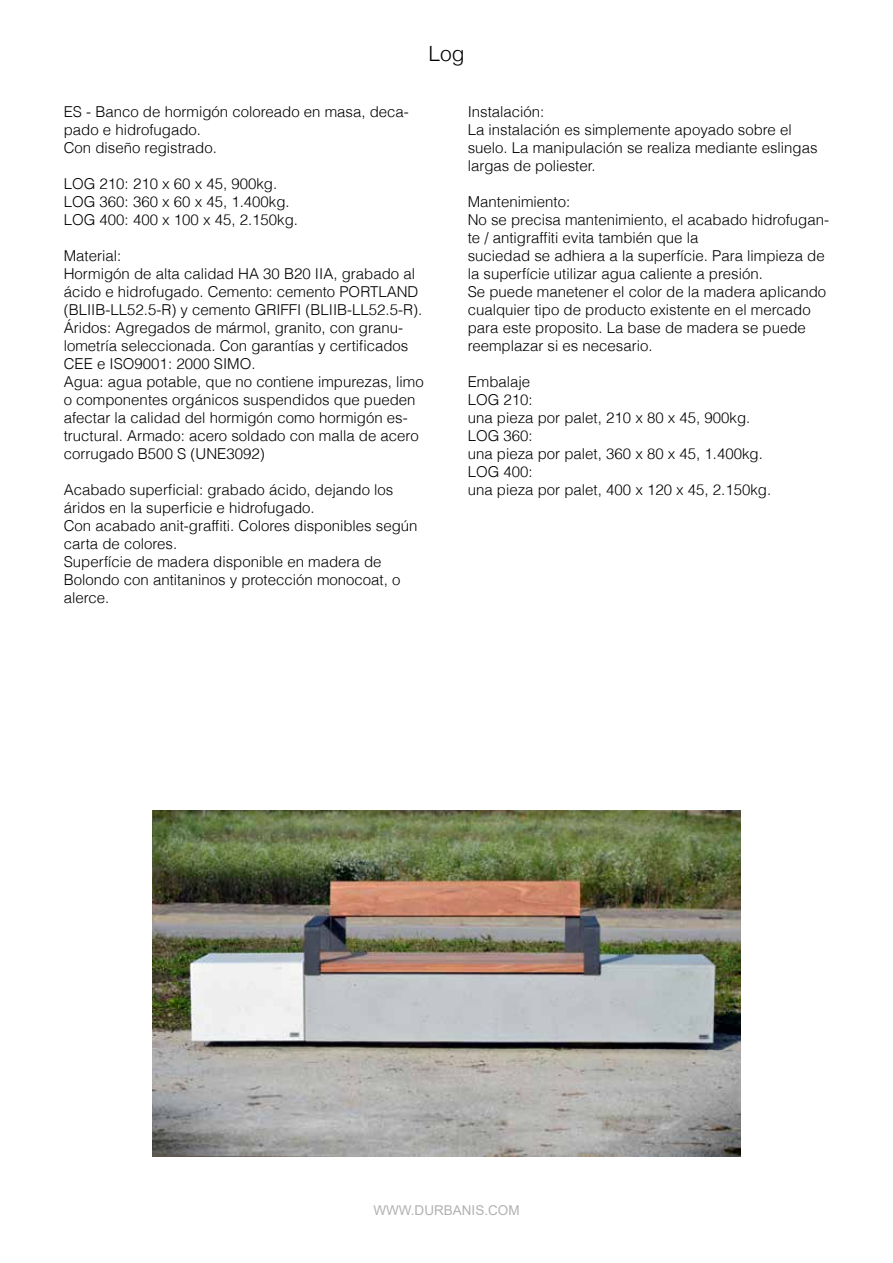
<style>
.page{position:relative;width:893px;height:1263px;background:#fff}
.page>*{position:absolute;margin:0;border:0;box-sizing:border-box;transform-origin:0 0}
.t1{font:300 21px "Helvetica";color:#000}
.t2{font:300 15px/18px "Helvetica";color:#000}
.t3{font:13.5px "Arial";color:#b3b2b2}
</style>
<div class="page">
<img style="left:152px;top:810px;width:589px;height:347px">
<h1 class="t1" style="left:428px;top:36px;width:38px">Log</h1>
<p class="t2" style="left:64px;top:102px;width:347px">ES - Banco de hormigón coloreado en masa, deca&shy;pado e hidrofugado.<br>Con diseño registrado.</p>
<p class="t2" style="left:64px;top:174px;width:236px">LOG 210: 210 x 60 x 45, 900kg.<br>LOG 360: 360 x 60 x 45, 1.400kg.<br>LOG 400: 400 x 100 x 45, 2.150kg.</p>
<p class="t2" style="left:64px;top:246px;width:361px">Material:<br>Hormigón de alta calidad HA 30 B20 IIA, grabado al ácido e hidrofugado. Cemento: cemento PORTLAND (BLIIB-LL52.5-R) y cemento GRIFFI (BLIIB-LL52.5-R).<br>Áridos: Agregados de mármol, granito, con granu&shy;lometría seleccionada. Con garantías y certificados CEE e ISO9001: 2000 SIMO.<br>Agua: agua potable, que no contiene impurezas, limo o componentes orgánicos suspendidos que pueden afectar la calidad del hormigón como hormigón es&shy;tructural. Armado: acero soldado con malla de acero corrugado B500 S (UNE3092)</p>
<p class="t2" style="left:64px;top:480px;width:355px">Acabado superficial: grabado ácido, dejando los áridos en la superficie e hidrofugado.<br>Con acabado anit-graffiti. Colores disponibles según carta de colores.<br>Superfície de madera disponible en madera de Bolondo con antitaninos y protección monocoat, o alerce.</p>
<p class="t2" style="left:468px;top:102px;width:351px">Instalación:<br>La instalación es simplemente apoyado sobre el suelo. La manipulación se realiza mediante eslingas largas de poliester.</p>
<p class="t2" style="left:468px;top:192px;width:363px">Mantenimiento:<br>No se precisa mantenimiento, el acabado hidrofugan&shy;te / antigraffiti evita también que la<br>suciedad se adhiera a la superfície. Para limpieza de la superfície utilizar agua caliente a presión.<br>Se puede manetener el color de la madera aplicando cualquier tipo de producto existente en el mercado para este proposito. La base de madera se puede reemplazar si es necesario.</p>
<p class="t2" style="left:468px;top:372px;width:305px">Embalaje<br>LOG 210:<br>una pieza por palet, 210 x 80 x 45, 900kg.<br>LOG 360:<br>una pieza por palet, 360 x 80 x 45, 1.400kg.<br>LOG 400:<br>una pieza por palet, 400 x 120 x 45, 2.150kg.</p>
<p class="t3" style="left:373px;top:1201px;width:148px">WWW.DURBANIS.COM</p>
</div>
